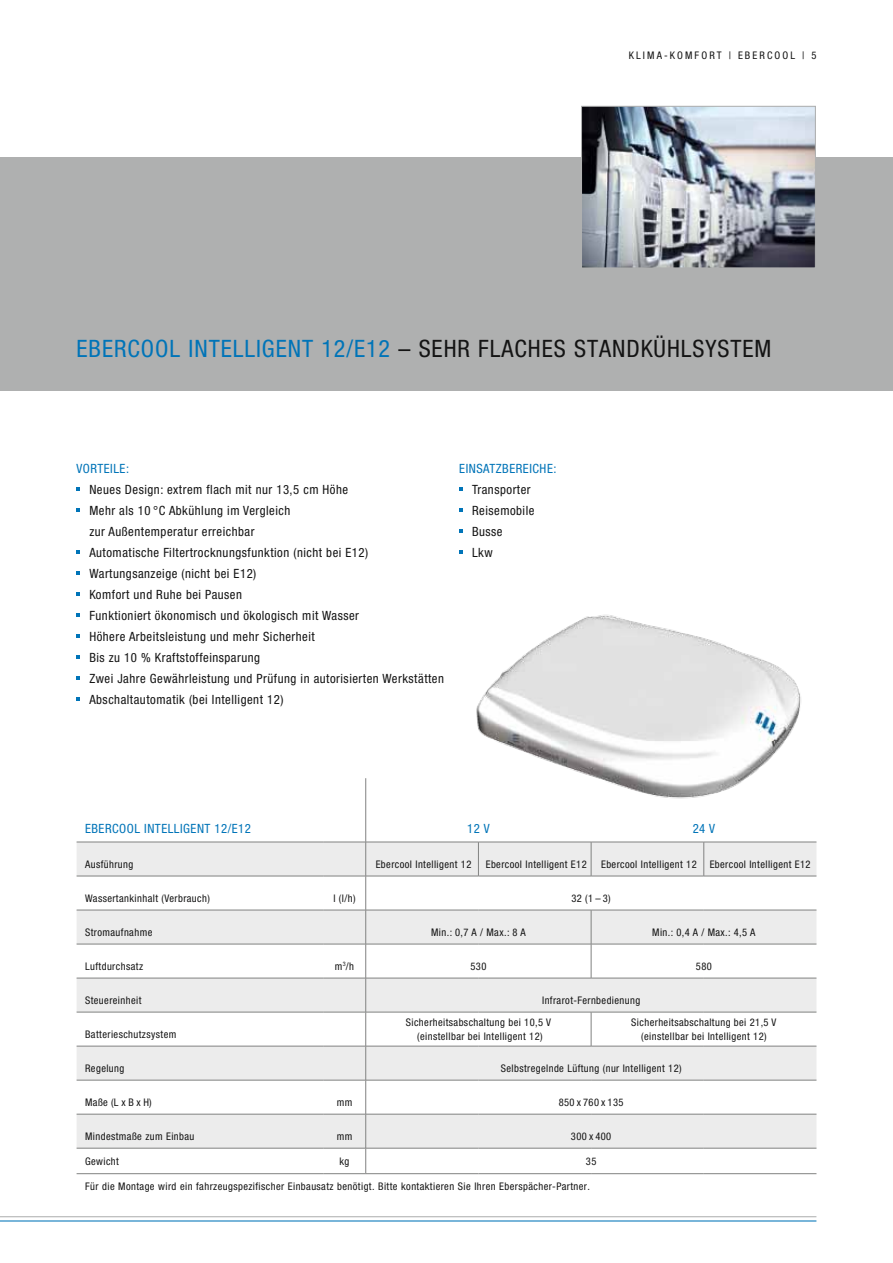
<style>
.page{position:relative;width:893px;height:1263px;background:#fff}
.page>*{position:absolute;margin:0;border:0;box-sizing:border-box;transform-origin:0 0}
.t1{font:condensed 24px "Helvetica Neue LTW1 G";letter-spacing:.04em;color:#141414}
.t2{font:condensed 24px "Helvetica Neue LTW1 G";letter-spacing:.04em;color:#0074b8}
.t3{font:condensed 12.75px/21px "Helvetica Neue LTW1 G";letter-spacing:.04em;color:#141414}
.t4{font:condensed 12.75px "Helvetica Neue LTW1 G";letter-spacing:.04em;color:#0074b8}
.t5{font:condensed 10.5px/13.5px "Helvetica Neue LTW1 G";letter-spacing:.04em;color:#141414;text-align:center}
.s1{color:#0074b8}
</style>
<div class="page">
<hr style="left:0;top:1216px;width:816px;height:1px;background:#afb0b0">
<hr style="left:0;top:1220px;width:816px;height:1px;background:#0074b8">
<div style="left:0;top:157px;width:893px;height:234px;background:#afb0b0"></div>
<svg style="left:77px;top:843px;width:739px;height:305px;fill:#ececec"></svg>
<hr style="left:365px;top:842px;width:1px;height:34px;background:#818281">
<hr style="left:365px;top:876px;width:1px;height:34px;background:#818281">
<hr style="left:366px;top:910px;width:112px;height:1px;background:#818281">
<hr style="left:365px;top:910px;width:1px;height:34px;background:#818281">
<hr style="left:478px;top:910px;width:113px;height:1px;background:#818281">
<hr style="left:591px;top:910px;width:113px;height:1px;background:#818281">
<hr style="left:704px;top:910px;width:112px;height:1px;background:#818281">
<hr style="left:366px;top:944px;width:112px;height:1px;background:#818281">
<hr style="left:365px;top:944px;width:1px;height:34px;background:#818281">
<hr style="left:478px;top:944px;width:113px;height:1px;background:#818281">
<hr style="left:591px;top:944px;width:113px;height:1px;background:#818281">
<hr style="left:704px;top:944px;width:112px;height:1px;background:#818281">
<hr style="left:366px;top:978px;width:112px;height:1px;background:#818281">
<hr style="left:365px;top:978px;width:1px;height:34px;background:#818281">
<hr style="left:478px;top:978px;width:113px;height:1px;background:#818281">
<hr style="left:591px;top:978px;width:113px;height:1px;background:#818281">
<hr style="left:704px;top:978px;width:112px;height:1px;background:#818281">
<hr style="left:366px;top:1012px;width:112px;height:1px;background:#818281">
<hr style="left:365px;top:1012px;width:1px;height:34px;background:#818281">
<hr style="left:478px;top:1012px;width:113px;height:1px;background:#818281">
<hr style="left:591px;top:1012px;width:113px;height:1px;background:#818281">
<hr style="left:704px;top:1012px;width:112px;height:1px;background:#818281">
<hr style="left:366px;top:1046px;width:112px;height:1px;background:#818281">
<hr style="left:365px;top:1046px;width:1px;height:34px;background:#818281">
<hr style="left:478px;top:1046px;width:113px;height:1px;background:#818281">
<hr style="left:591px;top:1046px;width:113px;height:1px;background:#818281">
<hr style="left:704px;top:1046px;width:112px;height:1px;background:#818281">
<hr style="left:366px;top:1080px;width:112px;height:1px;background:#818281">
<hr style="left:365px;top:1080px;width:1px;height:34px;background:#818281">
<hr style="left:478px;top:1080px;width:113px;height:1px;background:#818281">
<hr style="left:591px;top:1080px;width:113px;height:1px;background:#818281">
<hr style="left:704px;top:1080px;width:112px;height:1px;background:#818281">
<hr style="left:366px;top:1114px;width:112px;height:1px;background:#818281">
<hr style="left:365px;top:1114px;width:1px;height:34px;background:#818281">
<hr style="left:478px;top:1114px;width:113px;height:1px;background:#818281">
<hr style="left:591px;top:1114px;width:113px;height:1px;background:#818281">
<hr style="left:704px;top:1114px;width:112px;height:1px;background:#818281">
<hr style="left:366px;top:1148px;width:112px;height:1px;background:#818281">
<svg style="left:365px;top:1149px;width:1px;height:24px"></svg>
<hr style="left:478px;top:1148px;width:113px;height:1px;background:#818281">
<hr style="left:591px;top:1148px;width:113px;height:1px;background:#818281">
<hr style="left:704px;top:1148px;width:112px;height:1px;background:#818281">
<hr style="left:77px;top:910px;width:246px;height:1px;background:#818281">
<hr style="left:323px;top:910px;width:43px;height:1px;background:#818281">
<hr style="left:77px;top:944px;width:246px;height:1px;background:#818281">
<hr style="left:323px;top:944px;width:43px;height:1px;background:#818281">
<hr style="left:77px;top:978px;width:246px;height:1px;background:#818281">
<hr style="left:323px;top:978px;width:43px;height:1px;background:#818281">
<hr style="left:77px;top:1012px;width:246px;height:1px;background:#818281">
<hr style="left:323px;top:1012px;width:43px;height:1px;background:#818281">
<hr style="left:77px;top:1046px;width:246px;height:1px;background:#818281">
<hr style="left:323px;top:1046px;width:43px;height:1px;background:#818281">
<hr style="left:77px;top:1080px;width:246px;height:1px;background:#818281">
<hr style="left:323px;top:1080px;width:43px;height:1px;background:#818281">
<hr style="left:77px;top:1114px;width:246px;height:1px;background:#818281">
<hr style="left:323px;top:1114px;width:43px;height:1px;background:#818281">
<hr style="left:77px;top:1148px;width:246px;height:1px;background:#818281">
<hr style="left:323px;top:1148px;width:43px;height:1px;background:#818281">
<hr style="left:365px;top:778px;width:1px;height:64px;background:#818281">
<hr style="left:77px;top:876px;width:246px;height:1px;background:#818281">
<hr style="left:323px;top:876px;width:43px;height:1px;background:#818281">
<hr style="left:366px;top:876px;width:112px;height:1px;background:#818281">
<hr style="left:478px;top:876px;width:113px;height:1px;background:#818281">
<hr style="left:591px;top:876px;width:113px;height:1px;background:#818281">
<hr style="left:704px;top:876px;width:112px;height:1px;background:#818281">
<hr style="left:366px;top:842px;width:112px;height:1px;background:#818281">
<hr style="left:478px;top:842px;width:113px;height:1px;background:#818281">
<hr style="left:591px;top:842px;width:113px;height:1px;background:#818281">
<hr style="left:704px;top:842px;width:112px;height:1px;background:#818281">
<hr style="left:77px;top:1173px;width:246px;height:1px;background:#818281">
<hr style="left:323px;top:1173px;width:43px;height:1px;background:#818281">
<hr style="left:366px;top:1173px;width:112px;height:1px;background:#818281">
<hr style="left:478px;top:1173px;width:113px;height:1px;background:#818281">
<hr style="left:591px;top:1173px;width:113px;height:1px;background:#818281">
<hr style="left:704px;top:1173px;width:112px;height:1px;background:#818281">
<hr style="left:77px;top:842px;width:246px;height:1px;background:#818281">
<hr style="left:323px;top:842px;width:43px;height:1px;background:#818281">
<hr style="left:478px;top:842px;width:1px;height:34px;background:#818281">
<hr style="left:591px;top:842px;width:1px;height:34px;background:#818281">
<hr style="left:591px;top:910px;width:1px;height:34px;background:#818281">
<hr style="left:591px;top:944px;width:1px;height:34px;background:#818281">
<hr style="left:591px;top:1012px;width:1px;height:34px;background:#818281">
<hr style="left:703px;top:842px;width:1px;height:34px;background:#818281">
<img style="left:583px;top:108px;width:231px;height:158px">
<div style="left:581px;top:106px;width:235px;height:162px;border:1px solid #afb0b0"></div>
<img style="left:459px;top:551px;width:342px;height:248px">
<p class="t5" style="left:629px;top:48px;width:8px">Klima</p>
<p class="t5" style="left:664px;top:48px;width:15px">-Komfort</p>
<p class="t5" style="left:729px;top:48px;width:39px">| ebercool</p>
<p class="t5" style="left:802px;top:48px;width:16px">| 5</p>
<p class="t2" style="left:77px;top:335px;width:52px">ebercool</p>
<p class="t2" style="left:188px;top:335px;width:56px">intellig</p>
<p class="t1" style="left:276px;top:335px;width:216px"><span class="s1">ent 12/E12</span> – sehr flach</p>
<p class="t1" style="left:542px;top:335px;width:228px">es Standkühlsystem</p>
<p class="t4" style="left:77px;top:461px;width:8px">vort</p>
<p class="t3" style="left:89px;top:458px;width:356px;text-indent:15px"><span class="s1">eile:<br></span>Neues Design: extrem flach mit nur 13,5 cm Höhe<br>Mehr als 10 °C Abkühlung im Vergleich<br>zur Außentemperatur erreichbar<br>Automatische Filtertrocknungsfunktion (nicht bei E12)<br>Wartungsanzeige (nicht bei E12)<br>Komfort und Ruhe bei Pausen<br>Funktioniert ökonomisch und ökologisch mit Wasser<br>Höhere Arbeitsleistung und mehr Sicherheit<br>Bis zu 10 % Kraftstoffeinsparung<br>Zwei Jahre Gewährleistung und Prüfung in autorisierten Werkstätten Abschaltautomatik (bei Intelligent 12)</p>
<p class="t4" style="left:459px;top:461px;width:99px">einsatzbereich e:</p>
<p class="t3" style="left:472px;top:479px;width:60px">Transporter</p>
<p class="t3" style="left:472px;top:500px;width:64px">Reisemobile</p>
<p class="t3" style="left:463px;top:521px;width:41px">Busse</p>
<p class="t3" style="left:472px;top:542px;width:22px">Lkw</p>
<p class="t4" style="left:85px;top:821px;width:28px">ebercool</p>
<p class="t4" style="left:144px;top:821px;width:30px">intellig</p>
<p class="t4" style="left:191px;top:821px;width:62px">ent 12/E12</p>
<p class="t4" style="left:467px;top:821px;width:24px">12 V</p>
<p class="t4" style="left:693px;top:821px;width:24px">24 V</p>
<p class="t5" style="left:85px;top:857px;width:50px">Ausführung</p>
<p class="t5" style="left:376px;top:857px;width:97px">Ebercool Intelligent 12</p>
<p class="t5" style="left:486px;top:857px;width:102px">Ebercool Intelligent E12</p>
<p class="t5" style="left:601px;top:857px;width:211px">Ebercool Intelligent 12 Ebercool Intelligent E12</p>
<p class="t5" style="left:85px;top:891px;width:126px">Wassertankinhalt (Verbrauch)</p>
<p class="t5" style="left:333px;top:891px;width:24px">l (l/h)</p>
<p class="t5" style="left:571px;top:891px;width:41px">32 (1 – 3)</p>
<p class="t5" style="left:85px;top:925px;width:69px">Stromaufnahme</p>
<p class="t5" style="left:431px;top:925px;width:96px">Min.: 0,7 A / Max.: 8 A</p>
<p class="t5" style="left:652px;top:925px;width:105px">Min.: 0,4 A / Max.: 4,5 A</p>
<p class="t5" style="left:85px;top:959px;width:60px">Luftdurchsatz</p>
<p class="t5" style="left:335px;top:959px;width:21px">m<sup>3</sup>/h</p>
<p class="t5" style="left:470px;top:959px;width:17px">530</p>
<p class="t5" style="left:696px;top:959px;width:17px">580</p>
<p class="t5" style="left:85px;top:993px;width:58px">Steuereinheit</p>
<p class="t5" style="left:542px;top:993px;width:100px">Infrarot-Fernbedienung</p>
<p class="t5" style="left:85px;top:1027px;width:93px">Batterieschutzsystem</p>
<p class="t5" style="left:406px;top:1016px;width:147px">Sicherheitsabschaltung bei 10,5 V (einstellbar bei Intelligent 12)</p>
<p class="t5" style="left:631px;top:1016px;width:147px">Sicherheitsabschaltung bei 21,5 V (einstellbar bei Intelligent 12)</p>
<p class="t5" style="left:85px;top:1061px;width:41px">Regelung</p>
<p class="t5" style="left:501px;top:1061px;width:182px">Selbstregelnde Lüftung (nur Intelligent 12)</p>
<p class="t5" style="left:85px;top:1095px;width:68px">Maße (L x B x H)</p>
<p class="t5" style="left:337px;top:1095px;width:17px">mm</p>
<p class="t5" style="left:559px;top:1095px;width:66px">850 x 760 x 135</p>
<p class="t5" style="left:85px;top:1129px;width:111px">Mindestmaße zum Einbau</p>
<p class="t5" style="left:337px;top:1129px;width:17px">mm</p>
<p class="t5" style="left:571px;top:1129px;width:42px">300 x 400</p>
<p class="t5" style="left:85px;top:1155px;width:35px">Gewicht</p>
<p class="t5" style="left:339px;top:1155px;width:11px">kg</p>
<p class="t5" style="left:586px;top:1155px;width:12px">35</p>
<p class="t5" style="left:85px;top:1179px;width:506px">Für die Montage wird ein fahrzeugspezifischer Einbausatz benötigt. Bitte kontaktieren Sie Ihren Eberspächer-Partner.</p>
</div>
